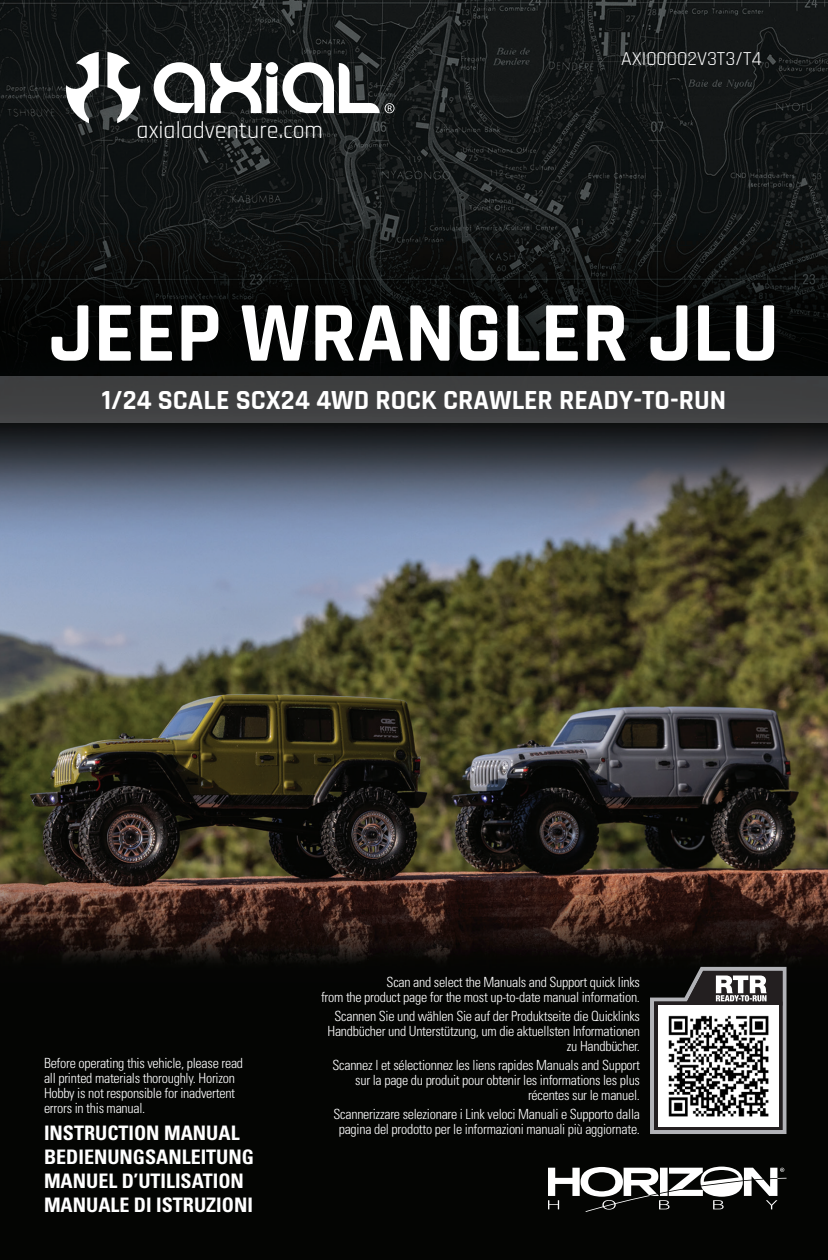
<style>
.page{position:relative;width:828px;height:1260px;background:#fff}
.page>*{position:absolute;margin:0;border:0;box-sizing:border-box;transform-origin:0 0}
.AXI__Small_subhead{font:700 86px "Rajdhani";color:#fff}
.AXI__Small_subhead-2{font:700 28px "Rajdhani";color:#fff}
.AXI__Small_subhead-3{font:24px "Rajdhani";color:#fff}
.AXI_Header{font:700 condensed 20px "Univers LT Std";color:#fff}
.AXI_Bullet_list{font:20px "Rajdhani";color:#fff}
.AXI_Body_Text{font:300 condensed 14px/15px "Univers LT Std";letter-spacing:-.02em;color:#fff;text-align:right}
</style>
<div class="page">
<img style="left:0;top:0;width:828px;height:1260px">
<div style="left:0;top:376px;width:828px;height:47px;background:#3f4041"></div>
<svg style="left:154px;top:62px;width:107px;height:51px"></svg>
<svg style="left:66px;top:52px;width:33px;height:71px"></svg>
<svg style="left:107px;top:52px;width:33px;height:71px"></svg>
<svg style="left:267px;top:62px;width:128px;height:51px"></svg>
<svg style="left:548px;top:1167px;width:239px;height:45px"></svg>
<svg style="left:650px;top:967px;width:137px;height:167px"></svg>
<img style="left:658px;top:1006px;width:120px;height:120px">
<p class="AXI__Small_subhead-3" style="left:137px;top:116px;width:188px">axialadventure.com</p>
<p class="AXI_Bullet_list" style="left:621px;top:47px;width:142px">AXI00002V3T3/T4</p>
<p class="AXI__Small_subhead" style="left:49px;top:281px;width:732px">JEEP WRANGLER JLU</p>
<p class="AXI__Small_subhead-2" style="left:102px;top:383px;width:626px">1/24 SCALE SCX24 4WD ROCK CRAWLER READY-TO-RUN</p>
<p class="AXI_Body_Text" style="left:44px;top:1056px;width:201px;text-align:left">Before operating this vehicle, please read all printed materials thoroughly. Horizon Hobby is not responsible for inadvertent errors in this manual.</p>
<p class="AXI_Header" style="left:44px;top:1121px;width:197px">INSTRUCTION MANUAL</p>
<p class="AXI_Header" style="left:44px;top:1145px;width:212px">BEDIENUNGSANLEITUNG</p>
<p class="AXI_Header" style="left:44px;top:1169px;width:201px">MANUEL D’UTILISATION</p>
<p class="AXI_Header" style="left:44px;top:1193px;width:210px">MANUALE DI ISTRUZIONI</p>
<p class="AXI_Body_Text" style="left:321px;top:975px;width:321px">Scan and select the Manuals and Support quick links<br>from the product page for the most up-to-date manual information.</p>
<p class="AXI_Body_Text" style="left:328px;top:1009px;width:314px">Scannen Sie und wählen Sie auf der Produktseite die Quicklinks<br>Handbücher und Unterstützung, um die aktuellsten Informationen zu Handbücher.</p>
<p class="AXI_Body_Text" style="left:333px;top:1058px;width:309px">Scannez l et sélectionnez les liens rapides Manuals and Support sur la page du produit pour obtenir les informations les plus récentes sur le manuel.</p>
<p class="AXI_Body_Text" style="left:334px;top:1107px;width:308px;text-align:center">Scannerizzare selezionare i Link veloci Manuali e Supporto dalla pagina del prodotto per le informazioni manuali più aggiornate.</p>
</div>
